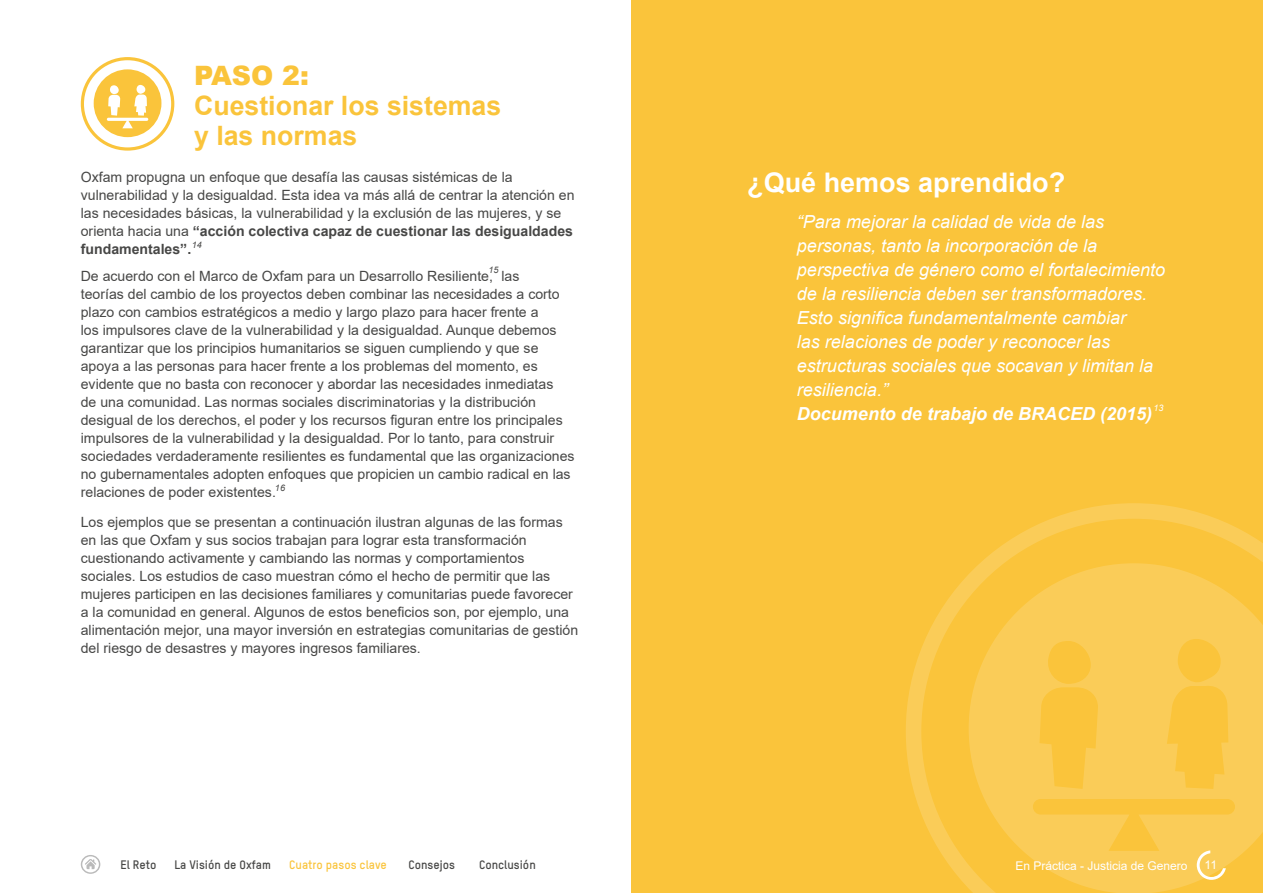
<style>
.page{position:relative;width:1263px;height:893px;background:#fff}
.page>*{position:absolute;margin:0;border:0;box-sizing:border-box;transform-origin:0 0}
.t1{font:700 27px "Arial";color:#fff}
.t2{font:700 26.7px "Arial";color:#fac43b}
.t3{font:900 26.7px "Arial";color:#fac43b}
.Estilo_de_párrafo_1{font:italic 18px/24px "Arial";color:#fff}
.Estilo_de_párrafo_1-2{font:italic 700 18px "Arial";color:#fff}
.Estilo_de_párrafo_1-3{font:14.1px/18px "Arial";color:#474746}
.t4{font:700 12px "Oxfam TSTARPRO";color:#474746}
.t5{font:12px "Arial";color:#fff}
.t6{font:700 12px "Oxfam TSTARPRO";color:#fac43b}
.Estilo_de_párrafo_1-4{font:italic 9px "Arial";color:#474746}
.Estilo_de_párrafo_1-5{font:italic 9px "Arial";color:#fff}
.s1{font-weight:700}
</style>
<div class="page">
<div style="left:631px;top:0;width:632px;height:893px;background:#fac43b"></div>
<svg style="left:906px;top:503px;width:357px;height:385px"></svg>
<svg style="left:969px;top:563px;width:294px;height:330px;fill:#facc58"></svg>
<svg style="left:81px;top:57px;width:93px;height:94px"></svg>
<svg style="left:1197px;top:850px;width:29px;height:30px"></svg>
<svg style="left:81px;top:855px;width:19px;height:19px"></svg>
<p class="t3" style="left:194px;top:56px;width:116px">PASO 2:</p>
<p class="t2" style="left:194px;top:86px;width:309px">Cuestionar los sistemas</p>
<p class="t2" style="left:194px;top:116px;width:165px">y las normas</p>
<p class="Estilo_de_párrafo_1-3" style="left:81px;top:168px;width:495px">Oxfam propugna un enfoque que desafía las causas sistémicas de la vulnerabilidad y la desigualdad. Esta idea va más allá de centrar la atención en las necesidades básicas, la vulnerabilidad y la exclusión de las mujeres, y se orienta hacia una <span class="s1">“acción colectiva capaz de cuestionar las desigualdades fundamentales”.</span></p>
<p class="Estilo_de_párrafo_1-3" style="left:81px;top:267px;width:495px">De acuerdo con el Marco de Oxfam para un Desarrollo Resiliente, las<br>teorías del cambio de los proyectos deben combinar las necesidades a corto plazo con cambios estratégicos a medio y largo plazo para hacer frente a<br>los impulsores clave de la vulnerabilidad y la desigualdad. Aunque debemos garantizar que los principios humanitarios se siguen cumpliendo y que se apoya a las personas para hacer frente a los problemas del momento, es evidente que no basta con reconocer y abordar las necesidades inmediatas<br>de una comunidad. Las normas sociales discriminatorias y la distribución desigual de los derechos, el poder y los recursos figuran entre los principales impulsores de la vulnerabilidad y la desigualdad. Por lo tanto, para construir sociedades verdaderamente resilientes es fundamental que las organizaciones no gubernamentales adopten enfoques que propicien un cambio radical en las relaciones de poder existentes.</p>
<p class="Estilo_de_párrafo_1-3" style="left:81px;top:513px;width:499px">Los ejemplos que se presentan a continuación ilustran algunas de las formas en las que Oxfam y sus socios trabajan para lograr esta transformación cuestionando activamente y cambiando las normas y comportamientos sociales. Los estudios de caso muestran cómo el hecho de permitir que las mujeres participen en las decisiones familiares y comunitarias puede favorecer a la comunidad en general. Algunos de estos beneficios son, por ejemplo, una alimentación mejor, una mayor inversión en estrategias comunitarias de gestión del riesgo de desastres y mayores ingresos familiares.</p>
<p class="Estilo_de_párrafo_1-4" style="left:192px;top:239px;width:12px">14</p>
<p class="Estilo_de_párrafo_1-4" style="left:489px;top:264px;width:12px">15</p>
<p class="Estilo_de_párrafo_1-4" style="left:275px;top:482px;width:12px">16</p>
<p class="t1" style="left:747px;top:163px;width:320px">¿Qué hemos aprendido?</p>
<p class="Estilo_de_párrafo_1" style="left:797px;top:210px;width:370px">“Para mejorar la calidad de vida de las personas, tanto la incorporación de la perspectiva de género como el fortalecimiento de la resiliencia deben ser transformadores.<br>Esto significa fundamentalmente cambiar<br>las relaciones de poder y reconocer las estructuras sociales que socavan y limitan la resiliencia.”</p>
<p class="Estilo_de_párrafo_1-2" style="left:797px;top:402px;width:357px">Documento de trabajo de BRACED (2015)</p>
<p class="Estilo_de_párrafo_1-5" style="left:1153px;top:402px;width:12px">13</p>
<p class="t4" style="left:121px;top:855px;width:38px">El Reto</p>
<p class="t4" style="left:174px;top:855px;width:98px">La Visión de Oxfam</p>
<p class="t6" style="left:289px;top:855px;width:99px">Cuatro pasos clave</p>
<p class="t4" style="left:408px;top:855px;width:48px">Consejos</p>
<p class="t4" style="left:479px;top:855px;width:58px">Conclusión</p>
<p class="t5" style="left:1015px;top:858px;width:174px">En Práctica - Justicia de Genero</p>
<p class="t5" style="left:1204px;top:857px;width:14px">11</p>
</div>
